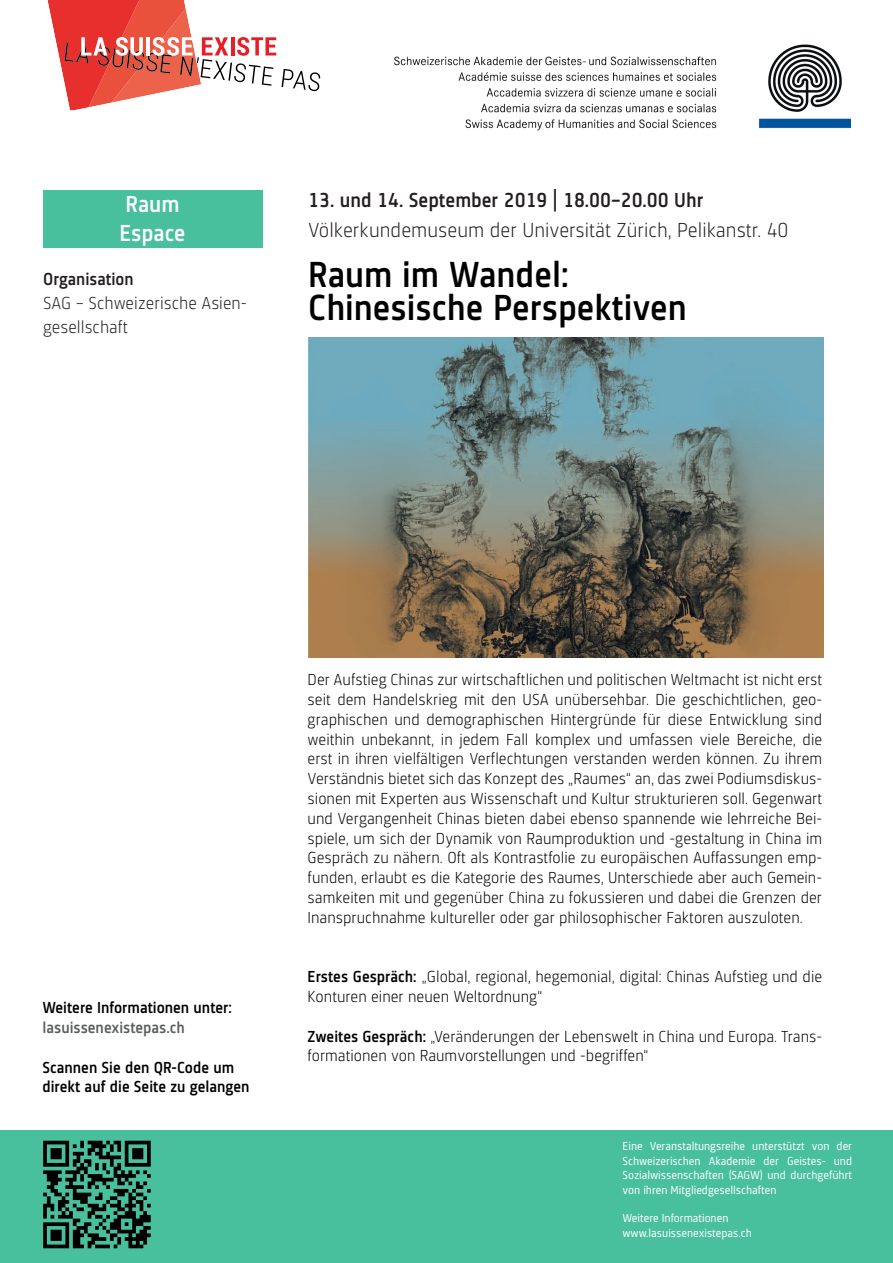
<style>
.page{position:relative;width:893px;height:1263px;background:#fff}
.page>*{position:absolute;margin:0;border:0;box-sizing:border-box;transform-origin:0 0}
.t1{font:500 37.5px/33px "Sinews Sans Pro";color:#000001}
.t2{font:500 24px/28.8px "Sinews Sans Pro";color:#fff}
.t3{font:300 21px "Sinews Sans Pro";color:#231f20}
.t4{font:500 21px "Sinews Sans Pro";color:#231f20}
.t5{font:300 18px/24px "Sinews Sans Pro";color:#231f20}
.t6{font:500 18px "Sinews Sans Pro";color:#231f20}
.t7{font:300 16.5px/19.8px "Sinews Sans Pro";color:#000001}
.t8{font:500 16.5px/19.8px "Sinews Sans Pro";color:#000001}
.t9{font:500 16.5px "Sinews Sans Pro";color:#5a5e5f}
.t10{font:12px/14.4px "Sinews Sans Pro";color:#fff;text-align:justify}
.s1{font-weight:500}
</style>
<div class="page">
<div style="left:43px;top:190px;width:219px;height:57px;background:#48bf9d"></div>
<div style="left:0;top:1130px;width:893px;height:133px;background:#48bf9d"></div>
<img style="left:395px;top:45px;width:455px;height:85px">
<svg style="left:282px;top:69px;width:38px;height:22px"></svg>
<svg style="left:47px;top:0;width:229px;height:110px"></svg>
<img style="left:308px;top:337px;width:515px;height:320px">
<svg style="left:43px;top:1141px;width:108px;height:107px"></svg>
<h2 class="t2" style="left:119px;top:189px;width:68px">Raum<br>Espace</h2>
<p class="t6" style="left:43px;top:269px;width:92px">Organisation</p>
<p class="t5" style="left:43px;top:291px;width:205px">SAG – Schweizerische Asien&shy;gesellschaft</p>
<p class="t4" style="left:308px;top:189px;width:397px">13. und 14. September 2019 | 18.00–20.00 Uhr</p>
<p class="t3" style="left:308px;top:219px;width:482px">Völkerkundemuseum der Universität Zürich, Pelikanstr. 40</p>
<h1 class="t1" style="left:308px;top:258px;width:380px">Raum im Wandel:<br>Chinesische Perspektiven</h1>
<p class="t8" style="left:43px;top:998px;width:191px">Weitere Informationen unter:</p>
<p class="t9" style="left:43px;top:1018px;width:144px">lasuissenexistepas.ch</p>
<p class="t8" style="left:43px;top:1057px;width:209px">Scannen Sie den QR-Code um direkt auf die Seite zu gelangen</p>
<p class="t7" style="left:308px;top:670px;width:516px;text-align:justify">Der Aufstieg Chinas zur wirtschaftlichen und politischen Weltmacht ist nicht erst seit dem Handelskrieg mit den USA unübersehbar. Die geschichtlichen, geo&shy;graphischen und demographischen Hintergründe für diese Entwicklung sind weithin unbekannt, in jedem Fall komplex und umfassen viele Bereiche, die erst in ihren vielfältigen Verflechtungen verstanden werden können. Zu ihrem Verständnis bietet sich das Konzept des „Raumes“ an, das zwei Podiumsdiskus&shy;sionen mit Experten aus Wissenschaft und Kultur strukturieren soll. Gegenwart und Vergangenheit Chinas bieten dabei ebenso spannende wie lehrreiche Bei&shy;spiele, um sich der Dynamik von Raumproduktion und -gestaltung in China im Gespräch zu nähern. Oft als Kontrastfolie zu europäischen Auffassungen emp&shy;funden, erlaubt es die Kategorie des Raumes, Unterschiede aber auch Gemein&shy;samkeiten mit und gegenüber China zu fokussieren und dabei die Grenzen der Inanspruchnahme kultureller oder gar philosophischer Faktoren auszuloten.</p>
<p class="t7" style="left:308px;top:967px;width:516px"><span class="s1">Erstes Gespräch:</span> „Global, regional, hegemonial, digital: Chinas Aufstieg und die<br>Konturen einer neuen Weltordnung“</p>
<p class="t7" style="left:308px;top:1026px;width:516px"><span class="s1">Zweites Gespräch:</span> „Veränderungen der Lebenswelt in China und Europa. Trans&shy;formationen von Raumvorstellungen und -begriffen“</p>
<p class="t10" style="left:622px;top:1139px;width:231px">Eine Veranstaltungsreihe unterstützt von der Schweizerischen Akademie der Geistes- und Sozialwissenschaften (SAGW) und durchgeführt von ihren Mitgliedgesellschaften</p>
<p class="t10" style="left:622px;top:1211px;width:131px">Weitere Informationen www.lasuissenexistepas.ch</p>
</div>
